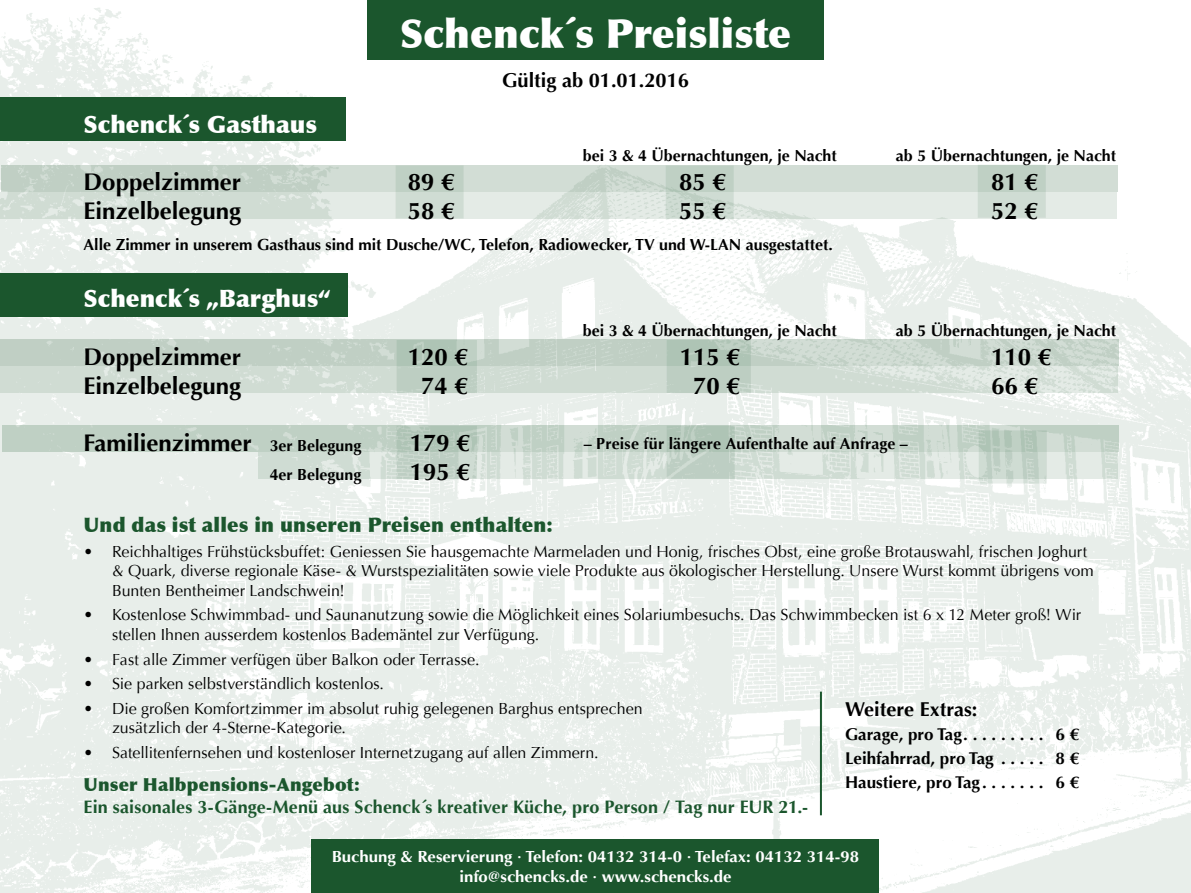
<style>
.page{position:relative;width:1191px;height:893px;background:#fff}
.page>*{position:absolute;margin:0;border:0;box-sizing:border-box;transform-origin:0 0}
.t1{font:900 40px "Optima";color:#fff}
.t2{font:700 24px "Optima";color:#000}
.t3{font:900 24px "Optima";color:#fff}
.t4{font:900 20px "Optima";letter-spacing:.01em;color:#1b562d}
.t5{font:700 20px "Optima";color:#000}
.t6{font:700 18px "Optima";letter-spacing:.005em;color:#1b562d}
.t7{font:900 18px "Optima";letter-spacing:.01em;color:#1b562d}
.t8{font:700 17px "Optima";color:#000}
.t9{font:16px/19.2px "Optima";color:#000}
.t10{font:700 16px "Optima";color:#000}
.t11{font:700 16px/20px "Optima";color:#fff;text-align:center;scale:1.05 1}
.s1{font-size:16px}
</style>
<div class="page">
<img style="left:0;top:0;width:1191px;height:893px">
<svg style="left:258px;top:452px;width:860px;height:26px;fill:#cfdcd3"></svg>
<svg style="left:2px;top:426px;width:1117px;height:26px;fill:#bfd0c4"></svg>
<div style="left:312px;top:840px;width:567px;height:53px;background:#1b562d"></div>
<hr style="left:820px;top:692px;width:2px;height:123px;background:#1b562d">
<div style="left:367px;top:0;width:456px;height:59px;background:#1b562d"></div>
<h1 class="t1" style="left:400px;top:9px;width:393px">Schenck´s Preisliste</h1>
<h2 class="t3" style="left:84px;top:110px;width:235px">Schenck´s Gasthaus</h2>
<p class="t5" style="left:502px;top:69px;width:188px">Gültig ab 01.01.2016</p>
<p class="t10" style="left:583px;top:147px;width:255px">bei 3 &amp; 4 Übernachtungen, je Nacht</p>
<p class="t10" style="left:896px;top:147px;width:221px">ab 5 Übernachtungen, je Nacht</p>
<h2 class="t2" style="left:84px;top:168px;width:159px">Doppelzimmer</h2>
<h2 class="t2" style="left:408px;top:168px;width:48px">89 €</h2>
<h2 class="t2" style="left:679px;top:168px;width:48px">85 €</h2>
<h2 class="t2" style="left:991px;top:168px;width:48px">81 €</h2>
<h2 class="t2" style="left:84px;top:197px;width:159px">Einzelbelegung</h2>
<h2 class="t2" style="left:408px;top:197px;width:48px">58 €</h2>
<h2 class="t2" style="left:679px;top:197px;width:48px">55 €</h2>
<h2 class="t2" style="left:991px;top:197px;width:48px">52 €</h2>
<p class="t10" style="left:84px;top:235px;width:750px">Alle Zimmer in unserem Gasthaus sind mit Dusche/WC, Telefon, Radiowecker, TV und W-LAN ausgestattet.</p>
<h2 class="t3" style="left:84px;top:284px;width:248px">Schenck´s „Barghus“</h2>
<p class="t10" style="left:583px;top:321px;width:255px">bei 3 &amp; 4 Übernachtungen, je Nacht</p>
<p class="t10" style="left:896px;top:321px;width:221px">ab 5 Übernachtungen, je Nacht</p>
<h2 class="t2" style="left:84px;top:343px;width:159px">Doppelzimmer</h2>
<h2 class="t2" style="left:408px;top:343px;width:62px">120 €</h2>
<h2 class="t2" style="left:680px;top:343px;width:62px">115 €</h2>
<h2 class="t2" style="left:991px;top:343px;width:62px">110 €</h2>
<h2 class="t2" style="left:84px;top:371px;width:159px">Einzelbelegung</h2>
<h2 class="t2" style="left:421px;top:371px;width:48px">74 €</h2>
<h2 class="t2" style="left:693px;top:371px;width:48px">70 €</h2>
<h2 class="t2" style="left:991px;top:371px;width:48px">66 €</h2>
<h2 class="t2" style="left:84px;top:429px;width:279px">Familienzimmer <span class="s1">3er Belegung</span></h2>
<h2 class="t2" style="left:410px;top:429px;width:62px">179 €</h2>
<p class="t10" style="left:584px;top:434px;width:326px">– Preise für längere Aufenthalte auf Anfrage –</p>
<p class="t10" style="left:270px;top:465px;width:93px">4er Belegung</p>
<h2 class="t2" style="left:410px;top:458px;width:62px">195 €</h2>
<p class="t4" style="left:84px;top:513px;width:470px">Und das ist alles in unseren Preisen enthalten:</p>
<p class="t9" style="left:112px;top:542px;width:983px;text-indent:-28px">• Reichhaltiges Frühstücksbuffet: Geniessen Sie hausgemachte Marmeladen und Honig, frisches Obst, eine große Brotauswahl, frischen Joghurt &amp; Quark, diverse regionale Käse- &amp; Wurstspezialitäten sowie viele Produkte aus ökologischer Herstellung. Unsere Wurst kommt übrigens vom<br>Bunten Bentheimer Landschwein!</p>
<p class="t9" style="left:112px;top:606px;width:970px;text-indent:-28px">• Kostenlose Schwimmbad- und Saunanutzung sowie die Möglichkeit eines Solariumbesuchs. Das Schwimmbecken ist 6 x 12 Meter groß! Wir stellen Ihnen ausserdem kostenlos Bademäntel zur Verfügung.</p>
<p class="t9" style="left:84px;top:650px;width:397px">• Fast alle Zimmer verfügen über Balkon oder Terrasse.</p>
<p class="t9" style="left:84px;top:675px;width:302px">• Sie parken selbstverständlich kostenlos.</p>
<p class="t9" style="left:112px;top:699px;width:532px;text-indent:-28px">• Die großen Komfortzimmer im absolut ruhig gelegenen Barghus entsprechen zusätzlich der 4-Sterne-Kategorie.</p>
<p class="t9" style="left:84px;top:743px;width:516px">• Satellitenfernsehen und kostenloser Internetzugang auf allen Zimmern.</p>
<p class="t7" style="left:84px;top:774px;width:278px">Unser Halbpensions-Angebot:</p>
<p class="t6" style="left:84px;top:796px;width:726px">Ein saisonales 3-Gänge-Menü aus Schenck´s kreativer Küche, pro Person / Tag nur EUR 21.-</p>
<p class="t11" style="left:332px;top:846px;width:504px">Buchung &amp; Reservierung · Telefon: 04132 314-0 · Telefax: 04132 314-98 info@schencks.de · www.schencks.de</p>
<p class="t5" style="left:845px;top:697px;width:134px">Weitere Extras:</p>
<p class="t8" style="left:845px;top:724px;width:124px">Garage, pro Tag .........</p>
<p class="t8" style="left:1055px;top:724px;width:25px">6 €</p>
<p class="t8" style="left:845px;top:748px;width:154px">Leihfahrrad, pro Tag ......</p>
<p class="t8" style="left:1055px;top:748px;width:25px">8 €</p>
<p class="t8" style="left:845px;top:772px;width:143px">Haustiere, pro Tag .......</p>
<p class="t8" style="left:1055px;top:772px;width:25px">6 €</p>
</div>
